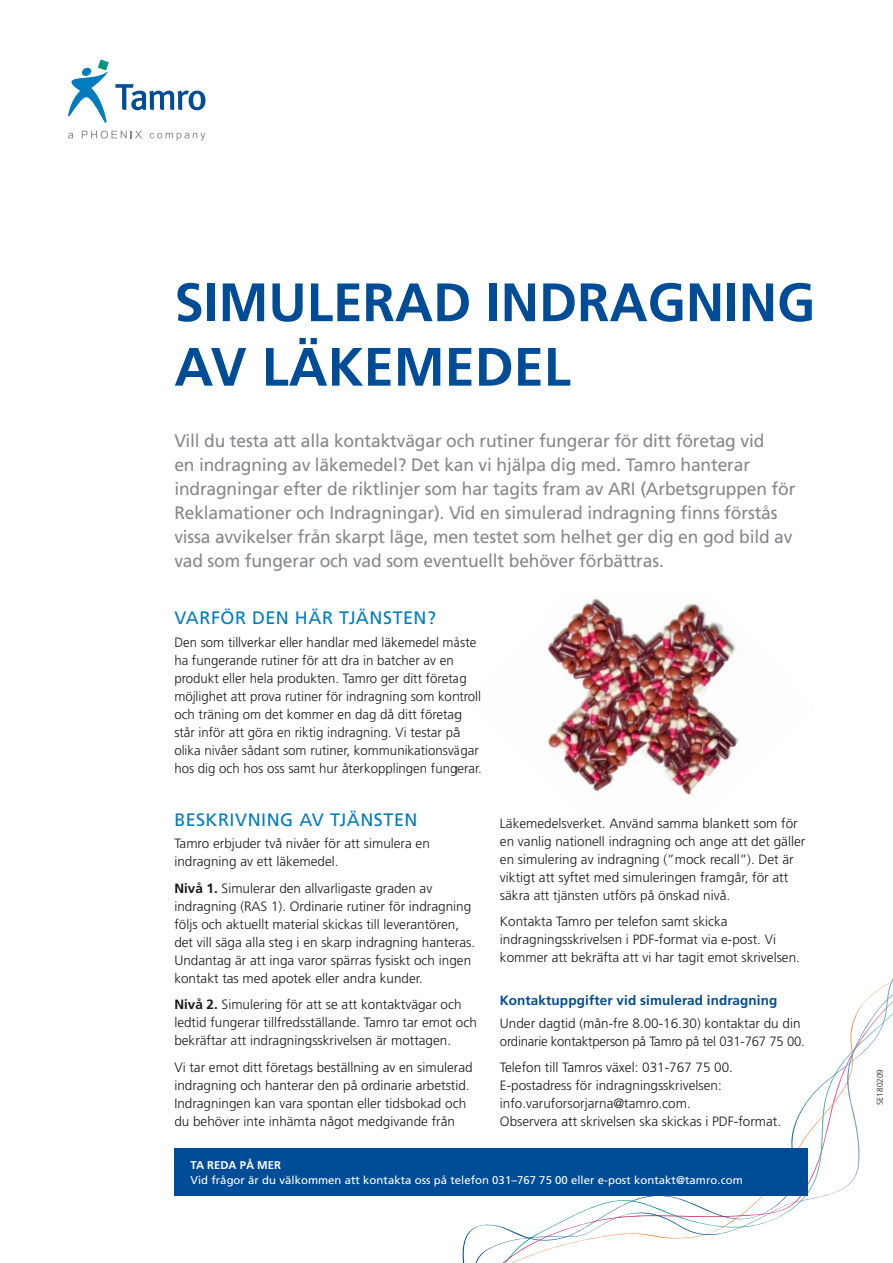
<style>
.page{position:relative;width:893px;height:1263px;background:#fff}
.page>*{position:absolute;margin:0;border:0;box-sizing:border-box;transform-origin:0 0}
.t1{font:700 54px/64.5px "Frutiger";color:#004c97}
.t2{font:18px/24px "Frutiger";letter-spacing:-.01em;color:#85888c}
.t3{font:18px "Frutiger";letter-spacing:.03em;color:#007cbf}
.t4{font:300 13.5px/18px "Frutiger";color:#1a171c}
.t5{font:700 13.5px "Frutiger";letter-spacing:.01em;color:#004c97}
.t6{font:11.25px "Frutiger";letter-spacing:.005em;color:#fff}
.t7{font:700 11.25px "Frutiger";color:#fff}
.t8{font:300 8.25px "Frutiger";color:#1a171c}
.s1{font-weight:700}
</style>
<div class="page">
<svg style="left:462px;top:978px;width:431px;height:285px"></svg>
<svg style="left:68px;top:59px;width:41px;height:64px"></svg>
<svg style="left:115px;top:84px;width:90px;height:26px"></svg>
<svg style="left:68px;top:133px;width:5px;height:6px"></svg>
<svg style="left:82px;top:131px;width:60px;height:8px"></svg>
<svg style="left:150px;top:133px;width:55px;height:8px"></svg>
<img style="left:547px;top:598px;width:192px;height:198px">
<div style="left:174px;top:1148px;width:634px;height:47px;background:#004c97"></div>
<h1 class="t1" style="left:174px;top:270px;width:642px">SIMULERAD INDRAGNING<br>AV LÄKEMEDEL</h1>
<p class="t2" style="left:174px;top:429px;width:623px">Vill du testa att alla kontaktvägar och rutiner fungerar för ditt företag vid<br>en indragning av läkemedel? Det kan vi hjälpa dig med. Tamro hanterar indragningar efter de riktlinjer som har tagits fram av ARI (Arbetsgruppen för Reklamationer och Indragningar). Vid en simulerad indragning finns förstås vissa avvikelser från skarpt läge, men testet som helhet ger dig en god bild av vad som fungerar och vad som eventuellt behöver förbättras.</p>
<h2 class="t3" style="left:174px;top:607px;width:263px">VARFÖR DEN HÄR TJÄNSTEN?</h2>
<p class="t4" style="left:174px;top:633px;width:309px">Den som tillverkar eller handlar med läkemedel måste ha fungerande rutiner för att dra in batcher av en produkt eller hela produkten. Tamro ger ditt företag möjlighet att prova rutiner för indragning som kontroll och träning om det kommer en dag då ditt företag står inför att göra en riktig indragning. Vi testar på olika nivåer sådant som rutiner, kommunikationsvägar hos dig och hos oss samt hur återkopplingen fungerar.</p>
<h2 class="t3" style="left:174px;top:809px;width:245px">BESKRIVNING AV TJÄNSTEN</h2>
<p class="t4" style="left:174px;top:835px;width:257px">Tamro erbjuder två nivåer för att simulera en indragning av ett läkemedel.</p>
<p class="t4" style="left:174px;top:879px;width:302px"><span class="s1">Nivå 1.</span> Simulerar den allvarligaste graden av indragning (RAS 1). Ordinarie rutiner för indragning följs och aktuellt material skickas till leverantören, det vill säga alla steg i en skarp indragning hanteras.<br>Undantag är att inga varor spärras fysiskt och ingen kontakt tas med apotek eller andra kunder.</p>
<p class="t4" style="left:174px;top:996px;width:304px"><span class="s1">Nivå 2.</span> Simulering för att se att kontaktvägar och ledtid fungerar tillfredsställande. Tamro tar emot och bekräftar att indragningsskrivelsen är mottagen.</p>
<p class="t4" style="left:174px;top:1058px;width:300px">Vi tar emot ditt företags beställning av en simulerad indragning och hanterar den på ordinarie arbetstid.<br>Indragningen kan vara spontan eller tidsbokad och du behöver inte inhämta något medgivande från</p>
<p class="t4" style="left:500px;top:814px;width:307px">Läkemedelsverket. Använd samma blankett som för en vanlig nationell indragning och ange att det gäller en simulering av indragning (”mock recall”). Det är viktigt att syftet med simuleringen framgår, för att säkra att tjänsten utförs på önskad nivå.</p>
<p class="t4" style="left:500px;top:913px;width:301px">Kontakta Tamro per telefon samt skicka indragningsskrivelsen i PDF-format via e-post. Vi kommer att bekräfta att vi har tagit emot skrivelsen.</p>
<p class="t5" style="left:500px;top:993px;width:279px">Kontaktuppgifter vid simulerad indragning</p>
<p class="t4" style="left:500px;top:1014px;width:306px">Under dagtid (mån-fre 8.00-16.30) kontaktar du din ordinarie kontaktperson på Tamro på tel 031-767 75 00.</p>
<p class="t4" style="left:500px;top:1059px;width:283px">Telefon till Tamros växel: 031-767 75 00.<br>E-postadress för indragningsskrivelsen: info.varuforsorjarna@tamro.com.<br>Observera att skrivelsen ska skickas i PDF-format.</p>
<p class="t7" style="left:191px;top:1158px;width:92px">TA REDA PÅ MER</p>
<p class="t6" style="left:191px;top:1173px;width:554px">Vid frågor är du välkommen att kontakta oss på telefon 031–767 75 00 eller e-post kontakt@tamro.com</p>
<p class="t8" style="left:875px;top:1105px;width:37px;rotate:-90deg">SE180209</p>
</div>
